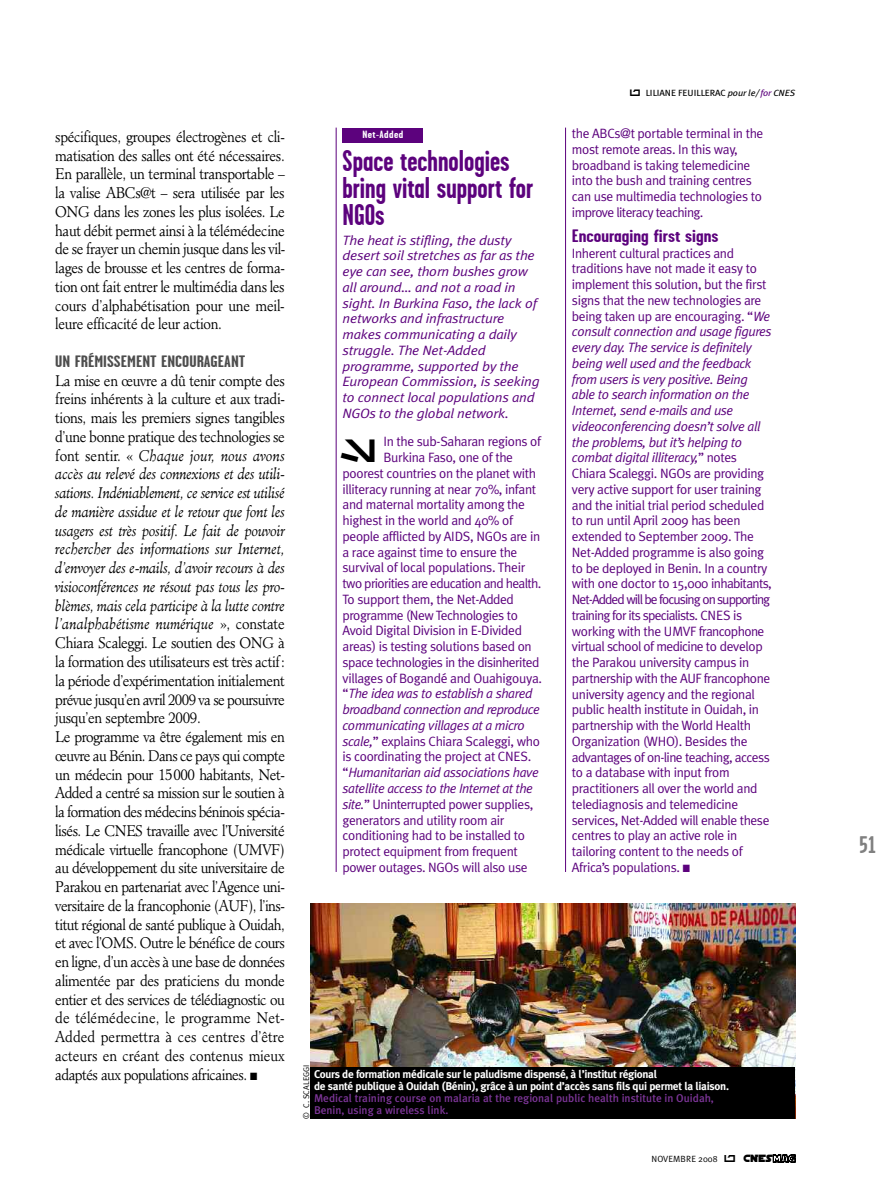
<style>
.page{position:relative;width:893px;height:1191px;background:#fff}
.page>*{position:absolute;margin:0;border:0;box-sizing:border-box;transform-origin:0 0}
.t1{font:700 30px/27px "Garage Gothic";color:#5c027d}
.t2{font:700 24px "Garage Gothic";color:#808080}
.t3{font:700 18px "Garage Gothic";color:#5c027d;scale:1.23 1}
.t4{font:700 16.5px "Garage Gothic";color:#4d4d4d;scale:1.23 1}
.t5{font:300 15px/18.8px "Minister";letter-spacing:-.04em;color:#000;text-align:justify;scale:.9 1}
.t6{font:13.5px/15.8px "Meta Plus Normal";letter-spacing:-.025em;color:#5c027d}
.t7{font:italic 13.5px/15.8px "Meta Plus Normal";letter-spacing:-.015em;color:#5c027d;scale:1.07 1}
.t8{font:italic 13.5px "Meta Plus Normal";letter-spacing:-.015em;color:#5c027d}
.t9{font:13.5px "Meta Plus Normal";letter-spacing:-.05em;color:#5c027d}
.t10{font:italic 13.5px "Meta Plus Normal";letter-spacing:-.04em;color:#5c027d}
.t11{font:700 11.25px/12px "Meta Plus";letter-spacing:-.025em;color:#fff}
.t12{font:500 11.25px/12px "Meta Plus";color:#7c3597}
.t13{font:700 10.5px "Garage Gothic";letter-spacing:.035em;color:#fff;scale:1.23 1}
.t14{font:9px "Meta Plus";letter-spacing:-.005em;color:#000;scale:1.07 1}
.t15{font:9px "Meta Plus Normal";color:#000}
.t16{font:8.25px "Meta Plus Normal";letter-spacing:.01em;color:#000}
.s1{font-style:italic}
.s2{font-style:normal}
.s3{font-style:italic;color:#5c027d}
.s4{font-family:"SF Distant Galaxy Alternate";font-size:10.95px}
.s5{font-family:"SF Distant Galaxy Outline";font-size:10.8px}
</style>
<div class="page">
<hr style="left:336px;top:128px;width:1px;height:744px;background:#5c027d">
<div style="left:343px;top:128px;width:80px;height:14px;background:#5c027d"></div>
<img style="left:310px;top:903px;width:485px;height:164px">
<hr style="left:565px;top:128px;width:1px;height:744px;background:#5c027d">
<div style="left:310px;top:1067px;width:485px;height:51px;background:#000"></div>
<p class="t5" style="left:55px;top:128px;width:257px">spécifiques, groupes électrogènes et cli&shy;matisation des salles ont été nécessaires.<br>En parallèle, un terminal transportable – la valise ABCs@t – sera utilisée par les ONG dans les zones les plus isolées. Le haut débit permet ainsi à la télémédecine de se frayer un chemin jusque dans les vil&shy;lages de brousse et les centres de forma&shy;tion ont fait entrer le multimédia dans les cours d’alphabétisation pour une meil&shy;leure efficacité de leur action.</p>
<p class="t4" style="left:55px;top:351px;width:156px">UN FRÉMISSEMENT ENCOURAGEANT</p>
<p class="t5" style="left:55px;top:372px;width:257px;text-align:left">La mise en œuvre a dû tenir compte des freins inhérents à la culture et aux tradi&shy;tions, mais les premiers signes tangibles d’une bonne pratique des technologies se font sentir. « <span class="s1">Chaque jour, nous avons accès au relevé des connexions et des utili&shy;sations. Indéniablement, ce service est utilisé de manière assidue et le retour que font les usagers est très positif. Le fait de pouvoir rechercher des informations sur Internet, d’envoyer des e-mails, d’avoir recours à des visioconférences ne résout pas tous les pro&shy;blèmes, mais cela participe à la lutte contre l’analphabétisme numérique</span> », constate Chiara Scaleggi. Le soutien des ONG à la formation des utilisateurs est très actif: la période d’expérimentation initialement prévue jusqu’en avril 2009 va se poursuivre jusqu’en septembre 2009.<br>Le programme va être également mis en œuvre au Bénin. Dans ce pays qui compte un médecin pour 15000 habitants, Net-Added a centré sa mission sur le soutien à la formation des médecins béninois spécia&shy;lisés. Le CNES travaille avec l’Université médicale virtuelle francophone (UMVF) au développement du site universitaire de Parakou en partenariat avec l’Agence uni&shy;versitaire de la francophonie (AUF), l’ins&shy;titut régional de santé publique à Ouidah, et avec l’OMS. Outre le bénéfice de cours en ligne, d’un accès à une base de données alimentée par des praticiens du monde entier et des services de télédiagnostic ou de télémédecine, le programme Net-Added permettra à ces centres d’être acteurs en créant des contenus mieux adaptés aux populations africaines. ■</p>
<p class="t13" style="left:362px;top:128px;width:35px">Net-Added</p>
<h1 class="t1" style="left:343px;top:147px;width:192px">Space technologies bring vital support for<br>NGOs</h1>
<p class="t7" style="left:343px;top:232px;width:186px">The heat is stifling, the dusty desert soil stretches as far as the eye can see, thorn bushes grow all around… and not a road in sight. In Burkina Faso, the lack of networks and infrastructure makes communicating a daily struggle. The Net-Added programme, supported by the<br>European Commission, is seeking to connect local populations and<br>NGOs to the global network.</p>
<p class="t6" style="left:384px;top:434px;width:159px">In the sub-Saharan regions of</p>
<p class="t6" style="left:384px;top:449px;width:131px">Burkina Faso, one of the</p>
<p class="t6" style="left:343px;top:465px;width:195px">poorest countries on the planet with</p>
<p class="t6" style="left:343px;top:481px;width:195px">illiteracy running at near 70%, infant</p>
<p class="t6" style="left:343px;top:497px;width:184px">and maternal mortality among the</p>
<p class="t6" style="left:343px;top:512px;width:172px">highest in the world and 40% of</p>
<p class="t6" style="left:343px;top:528px;width:199px">people afflicted by AIDS, NGOs are in</p>
<p class="t6" style="left:343px;top:544px;width:176px">a race against time to ensure the</p>
<p class="t6" style="left:343px;top:560px;width:184px">survival of local populations. Their</p>
<p class="t9" style="left:343px;top:575px;width:200px">two priorities are education and health.</p>
<p class="t6" style="left:343px;top:591px;width:173px">To support them, the Net-Added</p>
<p class="t6" style="left:343px;top:607px;width:177px">programme (New Technologies to</p>
<p class="t6" style="left:343px;top:623px;width:181px">Avoid Digital Division in E-Divided</p>
<p class="t6" style="left:343px;top:638px;width:191px">areas) is testing solutions based on</p>
<p class="t6" style="left:343px;top:654px;width:199px">space technologies in the disinherited</p>
<p class="t6" style="left:343px;top:670px;width:201px">villages of Bogandé and Ouahigouya.</p>
<p class="t8" style="left:343px;top:686px;width:192px"><span class="s2">“</span>The idea was to establish a shared</p>
<p class="t10" style="left:343px;top:701px;width:199px">broadband connection and reproduce</p>
<p class="t8" style="left:343px;top:717px;width:184px">communicating villages at a micro</p>
<p class="t6" style="left:343px;top:733px;width:199px"><span class="s1">scale,</span>” explains Chiara Scaleggi, who</p>
<p class="t6" style="left:343px;top:749px;width:190px">is coordinating the project at CNES.</p>
<p class="t8" style="left:343px;top:764px;width:198px"><span class="s2">“</span>Humanitarian aid associations have</p>
<p class="t8" style="left:343px;top:780px;width:192px">satellite access to the Internet at the</p>
<p class="t6" style="left:343px;top:796px;width:192px"><span class="s1">site.</span>” Uninterrupted power supplies,</p>
<p class="t6" style="left:343px;top:812px;width:163px">generators and utility room air</p>
<p class="t6" style="left:343px;top:827px;width:184px">conditioning had to be installed to</p>
<p class="t6" style="left:343px;top:843px;width:177px">protect equipment from frequent</p>
<p class="t6" style="left:343px;top:859px;width:187px">power outages. NGOs will also use</p>
<p class="t14" style="left:630px;top:88px;width:156px">◆ LILIANE FEUILLERAC <span class="s1">pour le/</span> <span class="s3">for</span> <span class="s1">CNES</span></p>
<p class="t6" style="left:572px;top:126px;width:193px">the ABCs@t portable terminal in the most remote areas. In this way, broadband is taking telemedicine into the bush and training centres can use multimedia technologies to improve literacy teaching.</p>
<h3 class="t3" style="left:572px;top:225px;width:121px">Encouraging first signs</h3>
<p class="t6" style="left:572px;top:245px;width:201px">Inherent cultural practices and traditions have not made it easy to implement this solution, but the first signs that the new technologies are being taken up are encouraging. “<span class="s1">We consult connection and usage figures every day. The service is definitely being well used and the feedback from users is very positive. Being able to search information on the Internet, send e-mails and use videoconferencing doesn’t solve all the problems, but it’s helping to combat digital illiteracy,</span>” notes Chiara Scaleggi. NGOs are providing very active support for user training and the initial trial period scheduled to run until April 2009 has been extended to September 2009. The Net-Added programme is also going to be deployed in Benin. In a country with one doctor to 15,000 inhabitants, Net-Added will be focusing on supporting training for its specialists. CNES is working with the UMVF francophone virtual school of medicine to develop the Parakou university campus in partnership with the AUF francophone university agency and the regional public health institute in Ouidah, in partnership with the World Health Organization (WHO). Besides the advantages of on-line teaching, access to a database with input from practitioners all over the world and telediagnosis and telemedicine services, Net-Added will enable these centres to play an active role in tailoring content to the needs of Africa’s populations. ■</p>
<p class="t16" style="left:301px;top:1118px;width:56px;rotate:-90deg">© C. SCALEGGI</p>
<p class="t11" style="left:314px;top:1068px;width:416px">Cours de formation médicale sur le paludisme dispensé, à l’institut régional<br>de santé publique à Ouidah (Bénin), grâce à un point d’accès sans fils qui permet la liaison.</p>
<p class="t12" style="left:314px;top:1092px;width:401px">Medical training course on malaria at the regional public health institute in Ouidah,<br>Benin, using a wireless link.</p>
<p class="t15" style="left:652px;top:1154px;width:145px">NOVEMBRE 2008 ◆ <span class="s4">CNES</span><span class="s5">mag</span></p>
<h2 class="t2" style="left:859px;top:830px;width:18px">51</h2>
</div>
